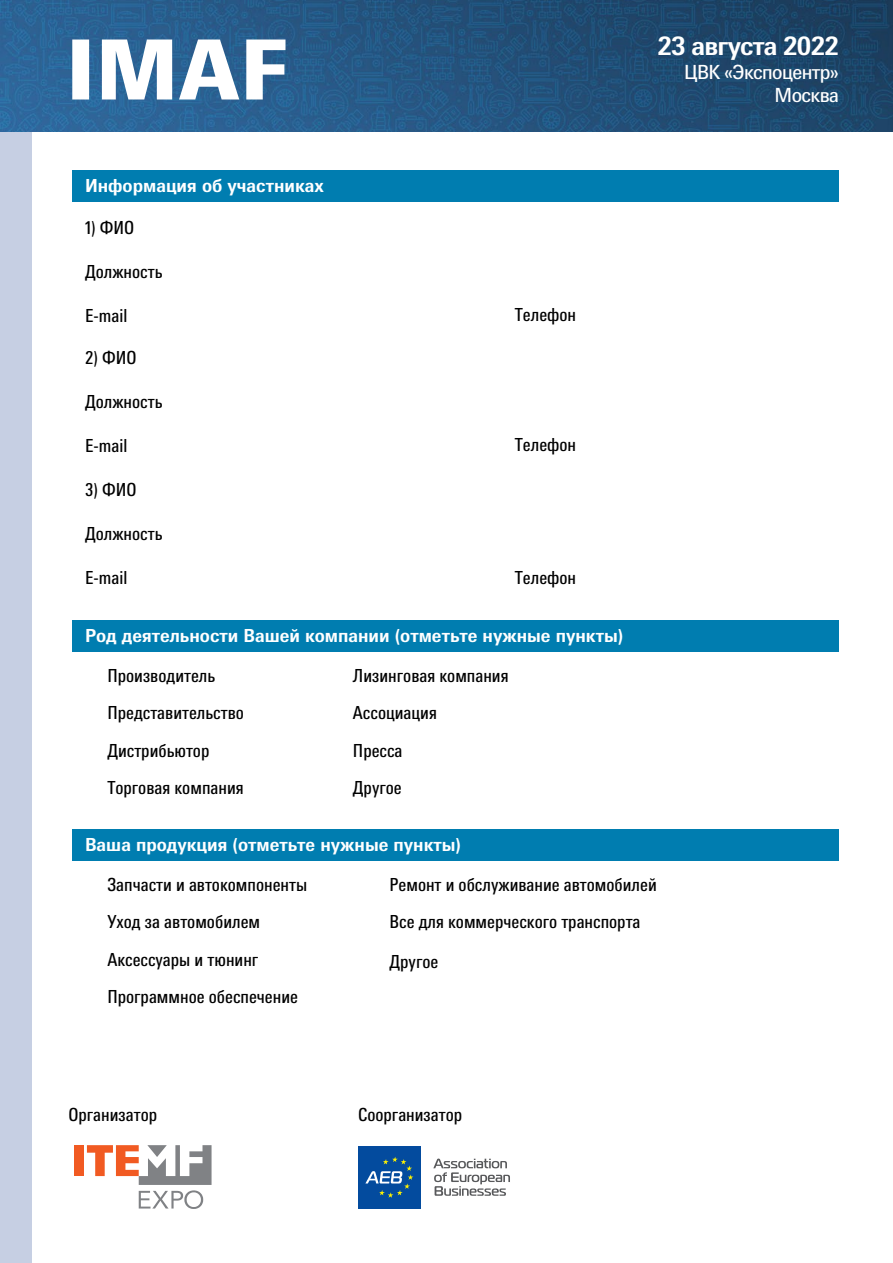
<style>
.page{position:relative;width:893px;height:1263px;background:#fff}
.page>*{position:absolute;margin:0;border:0;box-sizing:border-box;transform-origin:0 0}
.t1{font:700 25.5px "Messe Univers";letter-spacing:-.03em;color:#fff}
.t2{font:19.5px/23.4px "Messe Univers";letter-spacing:-.03em;color:#fff;text-align:right}
.t3{font:condensed 18px/37.5px "Messe Univers";color:#000}
.t4{font:700 18px "Messe Univers";color:#fff}
</style>
<div class="page">
<div style="left:72px;top:170px;width:767px;height:31px;background:#007db0"></div>
<div style="left:72px;top:620px;width:767px;height:31px;background:#007db0"></div>
<div style="left:0;top:0;width:32px;height:1263px;background:#c6cfe3"></div>
<img style="left:0;top:0;width:893px;height:132px">
<svg style="left:72px;top:40px;width:17px;height:59px"></svg>
<svg style="left:102px;top:40px;width:70px;height:59px"></svg>
<svg style="left:179px;top:40px;width:60px;height:59px"></svg>
<svg style="left:246px;top:40px;width:39px;height:59px"></svg>
<div style="left:72px;top:829px;width:767px;height:31px;background:#007db0"></div>
<div style="left:74px;top:1145px;width:10px;height:31px;background:#f15a22"></div>
<svg style="left:87px;top:1145px;width:125px;height:64px"></svg>
<div style="left:358px;top:1146px;width:63px;height:62px;background:#034b9e"></div>
<svg style="left:365px;top:1157px;width:48px;height:41px"></svg>
<svg style="left:433px;top:1158px;width:77px;height:38px"></svg>
<p class="t4" style="left:85px;top:175px;width:240px">Информация об участниках</p>
<p class="t3" style="left:85px;top:209px;width:51px">1) ФИО</p>
<p class="t3" style="left:85px;top:253px;width:79px">Должность</p>
<p class="t3" style="left:85px;top:297px;width:44px">E-mail</p>
<p class="t3" style="left:85px;top:338px;width:53px">2) ФИО</p>
<p class="t3" style="left:85px;top:382px;width:79px">Должность</p>
<p class="t3" style="left:85px;top:426px;width:44px">E-mail</p>
<p class="t3" style="left:85px;top:470px;width:53px">3) ФИО</p>
<p class="t3" style="left:85px;top:514px;width:79px">Должность</p>
<p class="t3" style="left:85px;top:558px;width:44px">E-mail</p>
<p class="t3" style="left:515px;top:296px;width:63px">Телефон</p>
<p class="t3" style="left:515px;top:426px;width:63px">Телефон</p>
<p class="t3" style="left:515px;top:558px;width:63px">Телефон</p>
<p class="t4" style="left:85px;top:625px;width:540px">Род деятельности Вашей компании (отметьте нужные пункты)</p>
<p class="t3" style="left:107px;top:656px;width:109px">Производитель</p>
<p class="t3" style="left:353px;top:656px;width:157px">Лизинговая компания</p>
<p class="t3" style="left:107px;top:694px;width:138px">Представительство</p>
<p class="t3" style="left:353px;top:694px;width:86px">Ассоциация</p>
<p class="t3" style="left:107px;top:731px;width:104px">Дистрибьютор</p>
<p class="t3" style="left:353px;top:731px;width:51px">Пресса</p>
<p class="t3" style="left:107px;top:769px;width:138px">Торговая компания</p>
<p class="t3" style="left:353px;top:769px;width:50px">Другое</p>
<p class="t4" style="left:85px;top:834px;width:378px">Ваша продукция (отметьте нужные пункты)</p>
<h1 class="t1" style="left:658px;top:31px;width:183px">23 августа 2022</h1>
<p class="t2" style="left:684px;top:60px;width:156px">ЦВК «Экспоцентр»<br>Москва</p>
<p class="t3" style="left:107px;top:865px;width:201px">Запчасти и автокомпоненты</p>
<p class="t3" style="left:389px;top:865px;width:269px">Ремонт и обслуживание автомобилей</p>
<p class="t3" style="left:107px;top:903px;width:154px">Уход за автомобилем</p>
<p class="t3" style="left:389px;top:903px;width:253px">Все для коммерческого транспорта</p>
<p class="t3" style="left:107px;top:940px;width:192px">Аксессуары и тюнинг<br>Программное обеспечение</p>
<p class="t3" style="left:389px;top:943px;width:50px">Другое</p>
<p class="t3" style="left:68px;top:1095px;width:90px">Организатор</p>
<p class="t3" style="left:358px;top:1095px;width:106px">Соорганизатор</p>
</div>
